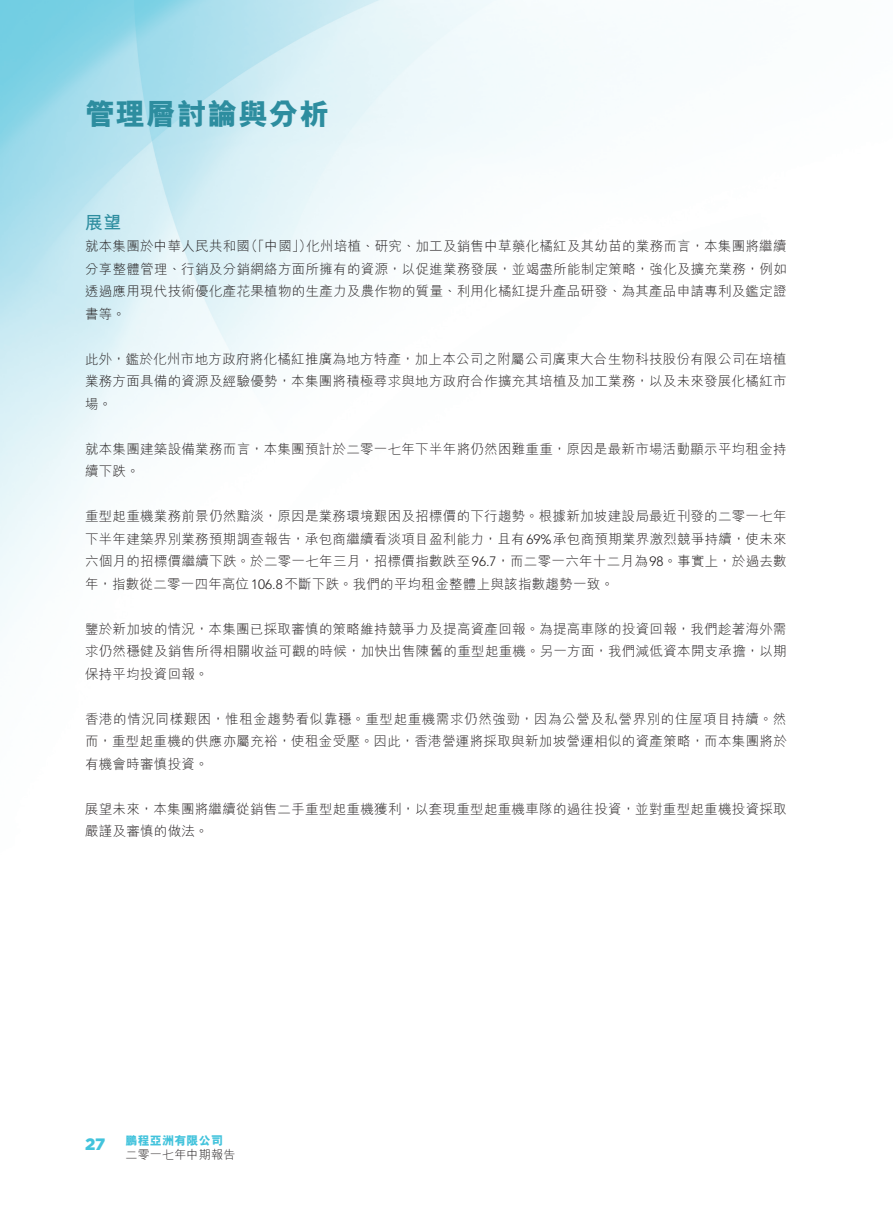
<style>
.page{position:relative;width:893px;height:1212px;background:#fff}
.page>*{position:absolute;margin:0;border:0;box-sizing:border-box;transform-origin:0 0}
.t1{font:800 30px "M Hei HK";letter-spacing:.02em;color:#2d8d9f}
._01_H1{font:700 18px "M Hei HK";color:#2d8d9f}
.t2{font:900 16.5px "Gotham";color:#42c3dc}
._00_txt{font:300 13.5px/22.5px "M Hei HK";letter-spacing:.02em;color:#231f20;text-align:justify}
.t3{font:300 12px "M Hei HK";letter-spacing:.02em;color:#231f20}
.t4{font:800 12px "M Hei HK";letter-spacing:.02em;color:#42c3dc}
.s1{font-family:"Avenir LT Std"}
</style>
<div class="page">
<p class="t1" style="left:85px;top:99px;width:246px">管理層討論與分析</p>
<p class="_01_H1" style="left:85px;top:209px;width:38px">展望</p>
<p class="_00_txt" style="left:306px;top:235px;width:482px">化州培植、研究、加工及銷售中草藥化橘紅及其幼苗的業務而言，本集團將繼續</p>
<p class="_00_txt" style="left:244px;top:235px;width:69px">（「中國」）</p>
<p class="_00_txt" style="left:85px;top:235px;width:703px;text-align:left">就本集團於中華人民共和國<br>分享整體管理、行銷及分銷網絡方面所擁有的資源，以促進業務發展，並竭盡所能制定策略，強化及擴充業務，例如透過應用現代技術優化產花果植物的生產力及農作物的質量、利用化橘紅提升產品研發、為其產品申請專利及鑑定證書等。</p>
<p class="_00_txt" style="left:85px;top:347px;width:703px">此外，鑑於化州市地方政府將化橘紅推廣為地方特產，加上本公司之附屬公司廣東大合生物科技股份有限公司在培植業務方面具備的資源及經驗優勢，本集團將積極尋求與地方政府合作擴充其培植及加工業務，以及未來發展化橘紅市場。</p>
<p class="_00_txt" style="left:85px;top:437px;width:703px">就本集團建築設備業務而言，本集團預計於二零一七年下半年將仍然困難重重，原因是最新市場活動顯示平均租金持續下跌。</p>
<p class="_00_txt" style="left:85px;top:505px;width:703px">重型起重機業務前景仍然黯淡，原因是業務環境艱困及招標價的下行趨勢。根據新加坡建設局最近刊發的二零一七年下半年建築界別業務預期調查報告，承包商繼續看淡項目盈利能力，且有<span class="s1">69%</span>承包商預期業界激烈競爭持續，使未來六個月的招標價繼續下跌。於二零一七年三月，招標價指數跌至<span class="s1">96.7</span>，而二零一六年十二月為<span class="s1">98</span>。事實上，於過去數年，指數從二零一四年高位<span class="s1">106.8</span>不斷下跌。我們的平均租金整體上與該指數趨勢一致。</p>
<p class="_00_txt" style="left:85px;top:617px;width:703px">鑒於新加坡的情況，本集團已採取審慎的策略維持競爭力及提高資產回報。為提高車隊的投資回報，我們趁著海外需求仍然穩健及銷售所得相關收益可觀的時候，加快出售陳舊的重型起重機。另一方面，我們減低資本開支承擔，以期保持平均投資回報。</p>
<p class="_00_txt" style="left:85px;top:707px;width:703px">香港的情況同樣艱困，惟租金趨勢看似靠穩。重型起重機需求仍然強勁，因為公營及私營界別的住屋項目持續。然而，重型起重機的供應亦屬充裕，使租金受壓。因此，香港營運將採取與新加坡營運相似的資產策略，而本集團將於有機會時審慎投資。</p>
<p class="_00_txt" style="left:85px;top:797px;width:703px">展望未來，本集團將繼續從銷售二手重型起重機獲利，以套現重型起重機車隊的過往投資，並對重型起重機投資採取嚴謹及審慎的做法。</p>
<p class="t2" style="left:85px;top:1133px;width:22px">27</p>
<p class="t4" style="left:125px;top:1135px;width:99px">鵬程亞洲有限公司</p>
<p class="t3" style="left:125px;top:1148px;width:111px">二零一七年中期報告</p>
</div>
